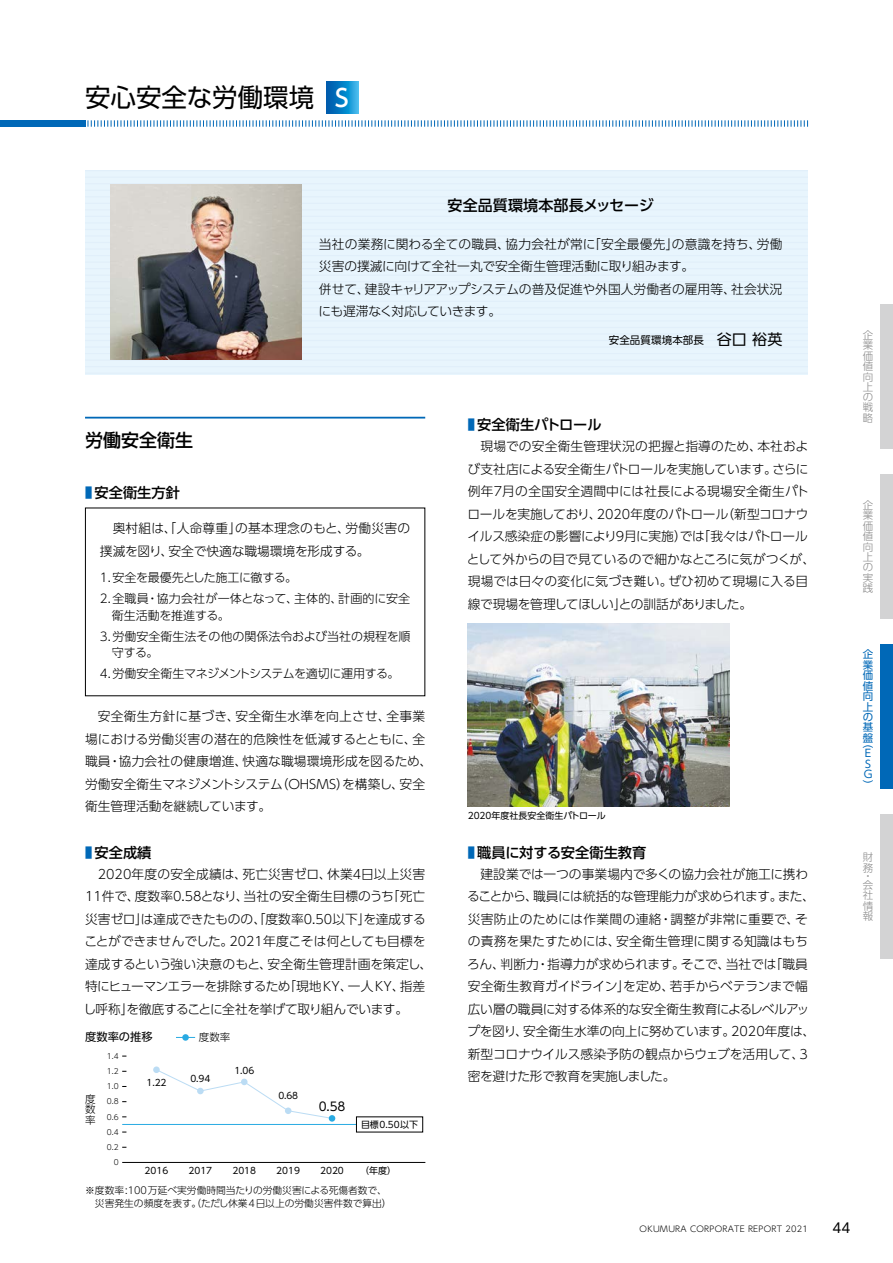
<style>
.page{position:relative;width:893px;height:1263px;background:#fff}
.page>*{position:absolute;margin:0;border:0;box-sizing:border-box;transform-origin:0 0}
.t1{font:25.5px "UD Shin Go Pro";color:#000}
.t2{font:500 24px "UD Shin Go Pro";color:#fff}
.t3{font:500 18px "UD Shin Go Pro";color:#000}
.t4{font:500 15px "UD Shin Go Pro";letter-spacing:.01em;color:#000}
.t5{font:500 14.25px "UD Shin Go Pro";color:#000}
.t6{font:13.5px "UD Shin Go Pro";color:#000}
.t7{font:300 12.75px/22.5px "UD Shin Go Pro";color:#000}
.t8{font:300 12px/21px "UD Shin Go Pro";color:#000}
.t9{font:300 12px "UD Shin Go Pro";letter-spacing:-.035em;color:#000}
.t10{font:12px "UD Shin Go Pro";color:#000}
.t11{font:11.25px "UD Shin Go Pro";color:#000}
.t12{font:300 10.5px/10.4px "UD Shin Go Pro";color:#898989;text-align:justify}
.t13{font:10.5px/10.4px "UD Shin Go Pro";color:#0068b7;text-align:justify}
.t14{font:10.5px "UD Shin Go Pro";letter-spacing:.01em;color:#000}
.t15{font:300 10.5px/10.5px "UD Shin Go Pro";color:#000;text-align:justify}
.t16{font:300 9.75px/13.5px "UD Shin Go Pro";color:#000}
.t17{font:9px "UD Shin Go Pro";color:#000}
.t18{font:300 8.25px "UD Shin Go Pro";letter-spacing:.03em;color:#000}
.t19{font:300 7.5px/15.1px "UD Shin Go Pro";color:#000}
.s1{font-size:15px}
.s2{color:#0068b7}
</style>
<div class="page">
<div style="left:85px;top:170px;width:723px;height:204px;background:#e8f5fd"></div>
<hr style="left:85px;top:170px;width:723px;height:1px;background:#e1effa">
<hr style="left:85px;top:177px;width:723px;height:1px;background:#e1effa">
<hr style="left:85px;top:183px;width:723px;height:1px;background:#e1effa">
<hr style="left:85px;top:190px;width:723px;height:1px;background:#e1effa">
<hr style="left:85px;top:196px;width:723px;height:1px;background:#e1effa">
<hr style="left:85px;top:203px;width:723px;height:1px;background:#e1effa">
<hr style="left:85px;top:209px;width:723px;height:1px;background:#e1effa">
<hr style="left:85px;top:216px;width:723px;height:1px;background:#e1effa">
<hr style="left:85px;top:222px;width:723px;height:1px;background:#e1effa">
<hr style="left:85px;top:229px;width:723px;height:1px;background:#e1effa">
<hr style="left:85px;top:235px;width:723px;height:2px;background:#e1effa">
<hr style="left:85px;top:242px;width:723px;height:1px;background:#e1effa">
<hr style="left:85px;top:248px;width:723px;height:2px;background:#e1effa">
<hr style="left:85px;top:255px;width:723px;height:1px;background:#e1effa">
<hr style="left:85px;top:262px;width:723px;height:1px;background:#e1effa">
<hr style="left:85px;top:268px;width:723px;height:1px;background:#e1effa">
<hr style="left:85px;top:275px;width:723px;height:1px;background:#e1effa">
<hr style="left:85px;top:281px;width:723px;height:1px;background:#e1effa">
<hr style="left:85px;top:288px;width:723px;height:1px;background:#e1effa">
<hr style="left:85px;top:294px;width:723px;height:1px;background:#e1effa">
<hr style="left:85px;top:301px;width:723px;height:1px;background:#e1effa">
<hr style="left:85px;top:307px;width:723px;height:1px;background:#e1effa">
<hr style="left:85px;top:314px;width:723px;height:1px;background:#e1effa">
<hr style="left:85px;top:320px;width:723px;height:1px;background:#e1effa">
<hr style="left:85px;top:327px;width:723px;height:1px;background:#e1effa">
<hr style="left:85px;top:333px;width:723px;height:1px;background:#e1effa">
<hr style="left:85px;top:340px;width:723px;height:1px;background:#e1effa">
<hr style="left:85px;top:346px;width:723px;height:2px;background:#e1effa">
<hr style="left:85px;top:353px;width:723px;height:1px;background:#e1effa">
<hr style="left:85px;top:359px;width:723px;height:2px;background:#e1effa">
<hr style="left:85px;top:366px;width:723px;height:1px;background:#e1effa">
<hr style="left:85px;top:373px;width:723px;height:1px;background:#e1effa">
<img style="left:111px;top:185px;width:191px;height:174px">
<hr style="left:85px;top:417px;width:340px;height:1px;background:#0068b7">
<img style="left:468px;top:623px;width:261px;height:183px">
<svg style="left:158px;top:1071px;width:172px;height:48px"></svg>
<hr style="left:122px;top:1162px;width:303px;height:1px;background:#000">
<svg style="left:176px;top:1037px;width:19px;height:1px"></svg>
<div style="left:182px;top:1034px;width:7px;height:7px;background:#29aae2;border-radius:50%"></div>
<div style="left:153px;top:1066px;width:7px;height:7px;background:#bbdcf4;border-radius:50%"></div>
<div style="left:197px;top:1088px;width:7px;height:6px;background:#bbdcf4;border-radius:50%"></div>
<hr style="left:122px;top:1124px;width:243px;height:1px;background:#29aae2">
<div style="left:241px;top:1079px;width:7px;height:6px;background:#bbdcf4;border-radius:50%"></div>
<div style="left:285px;top:1107px;width:6px;height:7px;background:#bbdcf4;border-radius:50%"></div>
<div style="left:329px;top:1115px;width:6px;height:7px;background:#29aae2;border-radius:50%"></div>
<div style="left:356px;top:1117px;width:67px;height:15px;background:#fff"></div>
<div style="left:0;top:120px;width:85px;height:7px;background:#0068b7"></div>
<svg style="left:88px;top:120px;width:720px;height:7px"></svg>
<svg style="left:326px;top:82px;width:32px;height:32px"></svg>
<div style="left:880px;top:304px;width:13px;height:145px;background:#d3d3d4"></div>
<div style="left:880px;top:474px;width:13px;height:145px;background:#d3d3d4"></div>
<div style="left:880px;top:644px;width:13px;height:145px;background:#0068b7"></div>
<div style="left:880px;top:814px;width:13px;height:145px;background:#d3d3d4"></div>
<h1 class="t1" style="left:85px;top:77px;width:231px">安心安全な労働環境</h1>
<h2 class="t2" style="left:335px;top:78px;width:15px">S</h2>
<p class="t4" style="left:447px;top:193px;width:208px">安全品質環境本部長メッセージ</p>
<p class="t7" style="left:318px;top:232px;width:465px">当社の業務に関わる全ての職員、協力会社が常に「安全最優先」の意識を持ち、労働災害の撲滅に向けて全社一丸で安全衛生管理活動に取り組みます。<br>併せて、建設キャリアアップシステムの普及促進や外国人労働者の雇用等、社会状況にも遅滞なく対応していきます。</p>
<p class="t14" style="left:609px;top:331px;width:175px">安全品質環境本部長 <span class="s1">谷口 裕英</span></p>
<h3 class="t3" style="left:85px;top:425px;width:109px">労働安全衛生</h3>
<p class="t5" style="left:85px;top:481px;width:96px"><span class="s2">■</span> 安全衛生方針</p>
<p class="t7" style="left:100px;top:516px;width:312px;text-indent:13px">奥村組は、「人命尊重」の基本理念のもと、労働災害の撲滅を図り、安全で快適な職場環境を形成する。</p>
<p class="t8" style="left:100px;top:567px;width:312px">1.安全を最優先とした施工に徹する。<br>2.全職員・協力会社が一体となって、主体的、計画的に安全</p>
<p class="t8" style="left:100px;top:604px;width:312px">　衛生活動を推進する。<br>3.労働安全衛生法その他の関係法令および当社の規程を順</p>
<p class="t8" style="left:100px;top:642px;width:60px">　守する。</p>
<p class="t9" style="left:100px;top:664px;width:301px">4. 労働安全衛生マネジメントシステムを適切に運用する。</p>
<p class="t7" style="left:85px;top:705px;width:349px;text-indent:13px">安全衛生方針に基づき、安全衛生水準を向上させ、全事業場における労働災害の潜在的危険性を低減するとともに、全職員・協力会社の健康増進、快適な職場環境形成を図るため、労働安全衛生マネジメントシステム（OHSMS）を構築し、安全衛生管理活動を継続しています。</p>
<p class="t5" style="left:85px;top:841px;width:68px"><span class="s2">■</span> 安全成績</p>
<p class="t7" style="left:84px;top:862px;width:350px;text-indent:14px">2020年度の安全成績は、死亡災害ゼロ、休業4日以上災害11件で、度数率0.58となり、当社の安全衛生目標のうち「死亡災害ゼロ」は達成できたものの、「度数率0.50以下」を達成することができませんでした。2021年度こそは何としても目標を達成するという強い決意のもと、安全衛生管理計画を策定し、特にヒューマンエラーを排除するため「現地 KY、一人 KY、指差し呼称」を徹底することに全社を挙げて取り組んでいます。</p>
<p class="t11" style="left:85px;top:1028px;width:69px">度数率の推移</p>
<p class="t15" style="left:199px;top:1031px;width:33px">度数率</p>
<p class="t15" style="left:85px;top:1093px;width:12px">度数率</p>
<p class="t19" style="left:107px;top:1048px;width:13px">1.4</p>
<p class="t19" style="left:107px;top:1063px;width:13px">1.2</p>
<p class="t19" style="left:107px;top:1078px;width:13px">1.0</p>
<p class="t19" style="left:107px;top:1093px;width:13px">0.8</p>
<p class="t19" style="left:107px;top:1109px;width:13px">0.6</p>
<p class="t19" style="left:107px;top:1124px;width:13px">0.4<br>0.2</p>
<p class="t19" style="left:114px;top:1154px;width:6px">0</p>
<p class="t17" style="left:147px;top:1076px;width:21px">1.22</p>
<p class="t17" style="left:191px;top:1072px;width:21px">0.94</p>
<p class="t17" style="left:234px;top:1064px;width:21px">1.06</p>
<p class="t17" style="left:278px;top:1088px;width:21px">0.68</p>
<p class="t17" style="left:145px;top:1163px;width:25px">2016</p>
<p class="t17" style="left:188px;top:1163px;width:25px">2017</p>
<p class="t17" style="left:232px;top:1163px;width:25px">2018</p>
<p class="t17" style="left:276px;top:1163px;width:25px">2019</p>
<p class="t10" style="left:319px;top:1096px;width:28px">0.58</p>
<p class="t17" style="left:320px;top:1163px;width:25px">2020</p>
<p class="t17" style="left:361px;top:1117px;width:59px">目標0.50以下</p>
<p class="t17" style="left:360px;top:1163px;width:37px">（年度）</p>
<p class="t16" style="left:85px;top:1183px;width:308px">※度数率:100万延べ実労働時間当たりの労働災害による死傷者数で、　災害発生の頻度を表す。（ただし休業4日以上の労働災害件数で算出）</p>
<p class="t5" style="left:468px;top:413px;width:135px"><span class="s2">■</span> 安全衛生パトロール</p>
<p class="t7" style="left:467px;top:435px;width:350px;text-indent:14px">現場での安全衛生管理状況の把握と指導のため、本社および支社店による安全衛生パトロールを実施しています。さらに例年7月の全国安全週間中には社長による現場安全衛生パトロールを実施しており、2020年度のパトロール（新型コロナウイルス感染症の影響により9月に実施）では「我々はパトロールとして外からの目で見ているので細かなところに気がつくが、現場では日々の変化に気づき難い。ぜひ初めて現場に入る目線で現場を管理してほしい」との訓話がありました。</p>
<p class="t17" style="left:468px;top:808px;width:140px">2020年度社長安全衛生パトロール</p>
<p class="t5" style="left:468px;top:841px;width:180px"><span class="s2">■</span> 職員に対する安全衛生教育</p>
<p class="t7" style="left:467px;top:862px;width:349px;text-indent:13px">建設業では一つの事業場内で多くの協力会社が施工に携わることから、職員には統括的な管理能力が求められます。また、災害防止のためには作業間の連絡・調整が非常に重要で、その責務を果たすためには、安全衛生管理に関する知識はもちろん、判断力・指導力が求められます。そこで、当社では「職員安全衛生教育ガイドライン」を定め、若手からベテランまで幅広い層の職員に対する体系的な安全衛生教育によるレベルアップを図り、安全衛生水準の向上に努めています。2020年度は、新型コロナウイルス感染予防の観点からウェブを活用して、3密を避けた形で教育を実施しました。</p>
<p class="t18" style="left:640px;top:1222px;width:170px">OKUMURA CORPORATE REPORT 2021</p>
<p class="t6" style="left:833px;top:1217px;width:19px">44</p>
<p class="t12" style="left:863px;top:329px;width:12px">企業価値向上の戦略</p>
<p class="t12" style="left:863px;top:499px;width:12px">企業価値向上の実践</p>
<p class="t13" style="left:863px;top:649px;width:12px">企業価値向上の基盤</p>
<p class="t13" style="left:863px;top:737px;width:12px;text-align:left">（<br>E<br>S<br>G）</p>
<p class="t12" style="left:863px;top:851px;width:12px">財務</p>
<p class="t12" style="left:863px;top:871px;width:12px;line-height:8.6px">・会</p>
<p class="t12" style="left:863px;top:890px;width:12px">社情報</p>
</div>
